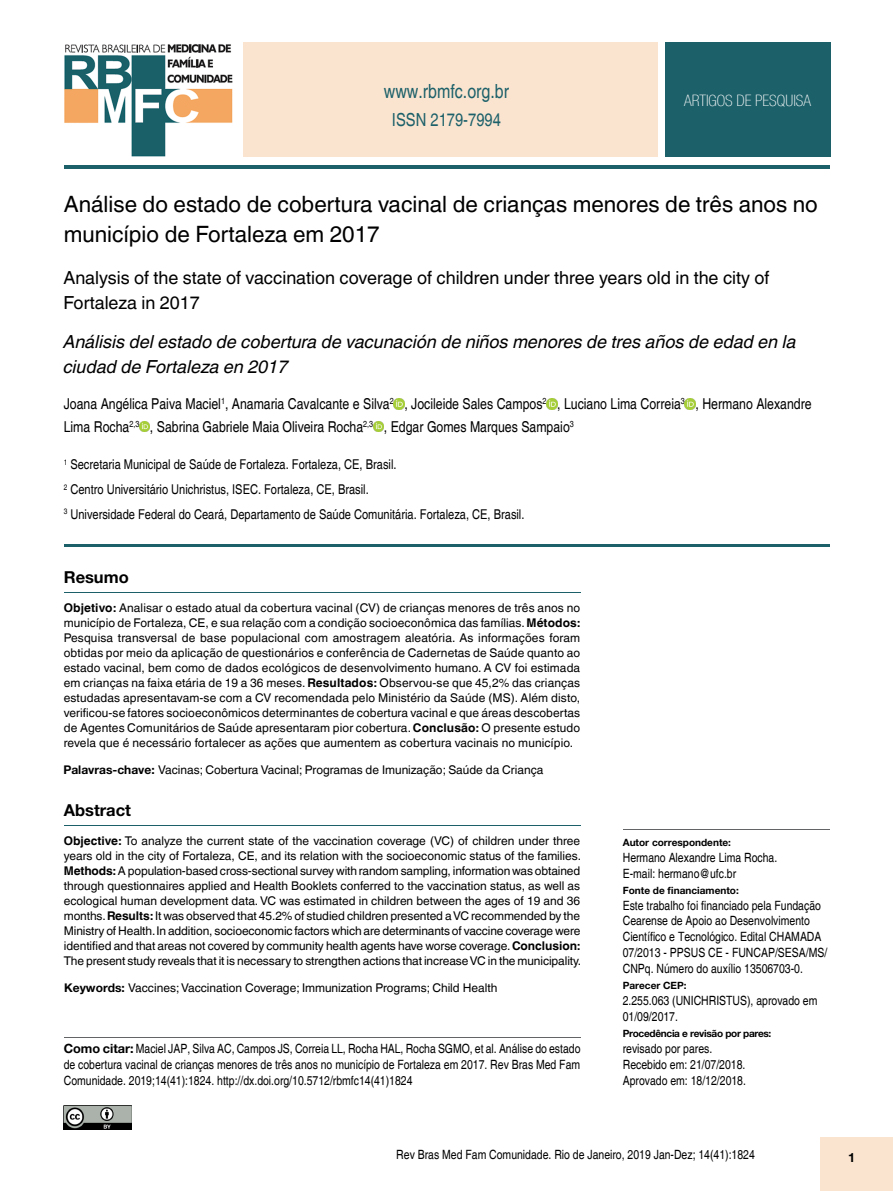
<style>
.page{position:relative;width:893px;height:1191px;background:#fff}
.page>*{position:absolute;margin:0;border:0;box-sizing:border-box;transform-origin:0 0}
.t1{font:22.5px/30px "Helvetica World";color:#000}
.t2{font:condensed 19.5px "Helvetica";color:#1c6069}
.t3{font:italic 18px/25.5px "Helvetica World";color:#000}
.t4{font:18px/25.5px "Helvetica World";color:#000}
.t5{font:condensed 18px "Helvetica";color:#1c6069}
.t6{font:700 16.5px "Helvetica Neue";color:#000}
.t7{font:100 condensed 15.75px "Helvetica Neue LT Com";color:#fff}
.t8{font:condensed 15px/22.5px "Helvetica";color:#000}
.t9{font:condensed 13.5px/24.8px "Helvetica";color:#000}
.t10{font:condensed 12.75px/15.9px "Helvetica";color:#000}
.t11{font:700 12.75px "Helvetica Neue";color:#000}
.t12{font:12px/15px "Helvetica World";color:#000;text-align:justify}
.t13{font:700 10.05px "Helvetica Neue";color:#000}
.t14{font:700 10.05px "Helvetica Neue";letter-spacing:-.03em;color:#000}
.s1{font-weight:700}
.s2{font-family:"Helvetica Neue";font-weight:700}
.s3{font-family:"Helvetica Neue";font-weight:700;font-stretch:normal}
</style>
<div class="page">
<div style="left:821px;top:1137px;width:72px;height:54px;background:#fae4d0"></div>
<svg style="left:394px;top:399px;width:10px;height:10px"></svg>
<svg style="left:547px;top:399px;width:10px;height:10px"></svg>
<svg style="left:685px;top:399px;width:11px;height:10px"></svg>
<svg style="left:139px;top:421px;width:11px;height:11px"></svg>
<svg style="left:373px;top:421px;width:11px;height:11px"></svg>
<hr style="left:64px;top:165px;width:765px;height:4px;background:#1c6069">
<div style="left:243px;top:43px;width:414px;height:114px;background:#fae4d0"></div>
<div style="left:665px;top:43px;width:165px;height:114px;background:#1c6069"></div>
<img style="left:64px;top:44px;width:169px;height:113px">
<hr style="left:64px;top:544px;width:765px;height:2px;background:#1c6069">
<hr style="left:64px;top:592px;width:516px;height:1px;background:#1c6069">
<hr style="left:64px;top:1036px;width:516px;height:1px;background:#636466">
<hr style="left:623px;top:829px;width:206px;height:1px;background:#636466">
<hr style="left:64px;top:825px;width:516px;height:1px;background:#1c6069">
<img style="left:64px;top:1106px;width:68px;height:23px">
<h2 class="t2" style="left:384px;top:80px;width:127px">www.rbmfc.org.br</h2>
<h3 class="t7" style="left:684px;top:92px;width:128px">ARTIGOS DE PESQUISA</h3>
<h3 class="t5" style="left:392px;top:110px;width:111px">ISSN 2179-7994</h3>
<h1 class="t1" style="left:64px;top:190px;width:756px">Análise do estado de cobertura vacinal de crianças menores de três anos no município de Fortaleza em 2017</h1>
<h3 class="t4" style="left:63px;top:265px;width:708px">Analysis of the state of vaccination coverage of children under three years old in the city of<br>Fortaleza in 2017</h3>
<h3 class="t3" style="left:63px;top:329px;width:734px">Análisis del estado de cobertura de vacunación de niños menores de tres años de edad en la ciudad de Fortaleza en 2017</h3>
<p class="t8" style="left:64px;top:393px;width:749px">Joana Angélica Paiva Maciel<sup>1</sup>, Anamaria Cavalcante e Silva<sup>2</sup> , Jocileide Sales Campos<sup>2</sup> , Luciano Lima Correia<sup>3</sup> , Hermano Alexandre<br>Lima Rocha<sup>2,3</sup> , Sabrina Gabriele Maia Oliveira Rocha<sup>2,3</sup> , Edgar Gomes Marques Sampaio<sup>3</sup></p>
<p class="t9" style="left:64px;top:452px;width:462px"><sup>1</sup> Secretaria Municipal de Saúde de Fortaleza. Fortaleza, CE, Brasil.<br><sup>2</sup> Centro Universitário Unichristus, ISEC. Fortaleza, CE, Brasil.<br><sup>3</sup> Universidade Federal do Ceará, Departamento de Saúde Comunitária. Fortaleza, CE, Brasil.</p>
<h3 class="t6" style="left:64px;top:566px;width:67px">Resumo</h3>
<p class="t12" style="left:64px;top:600px;width:518px"><span class="s1">Objetivo:</span> Analisar o estado atual da cobertura vacinal (CV) de crianças menores de três anos no município de Fortaleza, CE, e sua relação com a condição socioeconômica das famílias. <span class="s1">Métodos:<br></span>Pesquisa transversal de base populacional com amostragem aleatória. As informações foram obtidas por meio da aplicação de questionários e conferência de Cadernetas de Saúde quanto ao estado vacinal, bem como de dados ecológicos de desenvolvimento humano. A CV foi estimada em crianças na faixa etária de 19 a 36 meses. <span class="s1">Resultados:</span> Observou-se que 45,2% das crianças estudadas apresentavam-se com a CV recomendada pelo Ministério da Saúde (MS). Além disto, verificou-se fatores socioeconômicos determinantes de cobertura vacinal e que áreas descobertas de Agentes Comunitários de Saúde apresentaram pior cobertura. <span class="s1">Conclusão:</span> O presente estudo revela que é necessário fortalecer as ações que aumentem as cobertura vacinais no município.</p>
<p class="t12" style="left:63px;top:762px;width:482px"><span class="s2">Palavras-chave:</span> Vacinas; Cobertura Vacinal; Programas de Imunização; Saúde da Criança</p>
<h3 class="t6" style="left:64px;top:799px;width:69px">Abstract</h3>
<p class="t12" style="left:64px;top:833px;width:519px"><span class="s1">Objective:</span> To analyze the current state of the vaccination coverage (VC) of children under three years old in the city of Fortaleza, CE, and its relation with the socioeconomic status of the families.<br><span class="s1">Methods:</span> A population-based cross-sectional survey with random sampling, information was obtained through questionnaires applied and Health Booklets conferred to the vaccination status, as well as ecological human development data. VC was estimated in children between the ages of 19 and 36 months. <span class="s1">Results:</span> It was observed that 45.2% of studied children presented a VC recommended by the Ministry of Health. In addition, socioeconomic factors which are determinants of vaccine coverage were identified and that areas not covered by community health agents have worse coverage. <span class="s1">Conclusion:<br></span>The present study reveals that it is necessary to strengthen actions that increase VC in the municipality.</p>
<p class="t12" style="left:64px;top:980px;width:435px"><span class="s2">Keywords:</span> Vaccines; Vaccination Coverage; Immunization Programs; Child Health</p>
<p class="t10" style="left:64px;top:1041px;width:518px;text-align:justify"><span class="s3">Como citar:</span> Maciel JAP, Silva AC, Campos JS, Correia LL, Rocha HAL, Rocha SGMO, et al. Análise do estado de cobertura vacinal de crianças menores de três anos no município de Fortaleza em 2017. Rev Bras Med Fam Comunidade. 2019;14(41):1824. http://dx.doi.org/10.5712/rbmfc14(41)1824</p>
<p class="t13" style="left:623px;top:836px;width:110px">Autor correspondente:</p>
<p class="t10" style="left:623px;top:849px;width:156px">Hermano Alexandre Lima Rocha.<br>E-mail: hermano@ufc.br</p>
<p class="t13" style="left:623px;top:884px;width:118px">Fonte de financiamento:</p>
<p class="t10" style="left:623px;top:897px;width:206px">Este trabalho foi financiado pela Fundação Cearense de Apoio ao Desenvolvimento Científico e Tecnológico. Edital CHAMADA 07/2013 - PPSUS CE - FUNCAP/SESA/MS/ CNPq. Número do auxílio 13506703-0.</p>
<p class="t13" style="left:623px;top:979px;width:65px">Parecer CEP:</p>
<p class="t10" style="left:623px;top:992px;width:196px">2.255.063 (UNICHRISTUS), aprovado em<br>01/09/2017.</p>
<p class="t14" style="left:623px;top:1027px;width:150px">Procedência e revisão por pares:</p>
<p class="t10" style="left:623px;top:1040px;width:125px">revisado por pares.<br>Recebido em: 21/07/2018.<br>Aprovado em: 18/12/2018.</p>
<p class="t10" style="left:396px;top:1146px;width:360px">Rev Bras Med Fam Comunidade. Rio de Janeiro, 2019 Jan-Dez; 14(41):1824</p>
<p class="t11" style="left:848px;top:1149px;width:9px">1</p>
</div>
